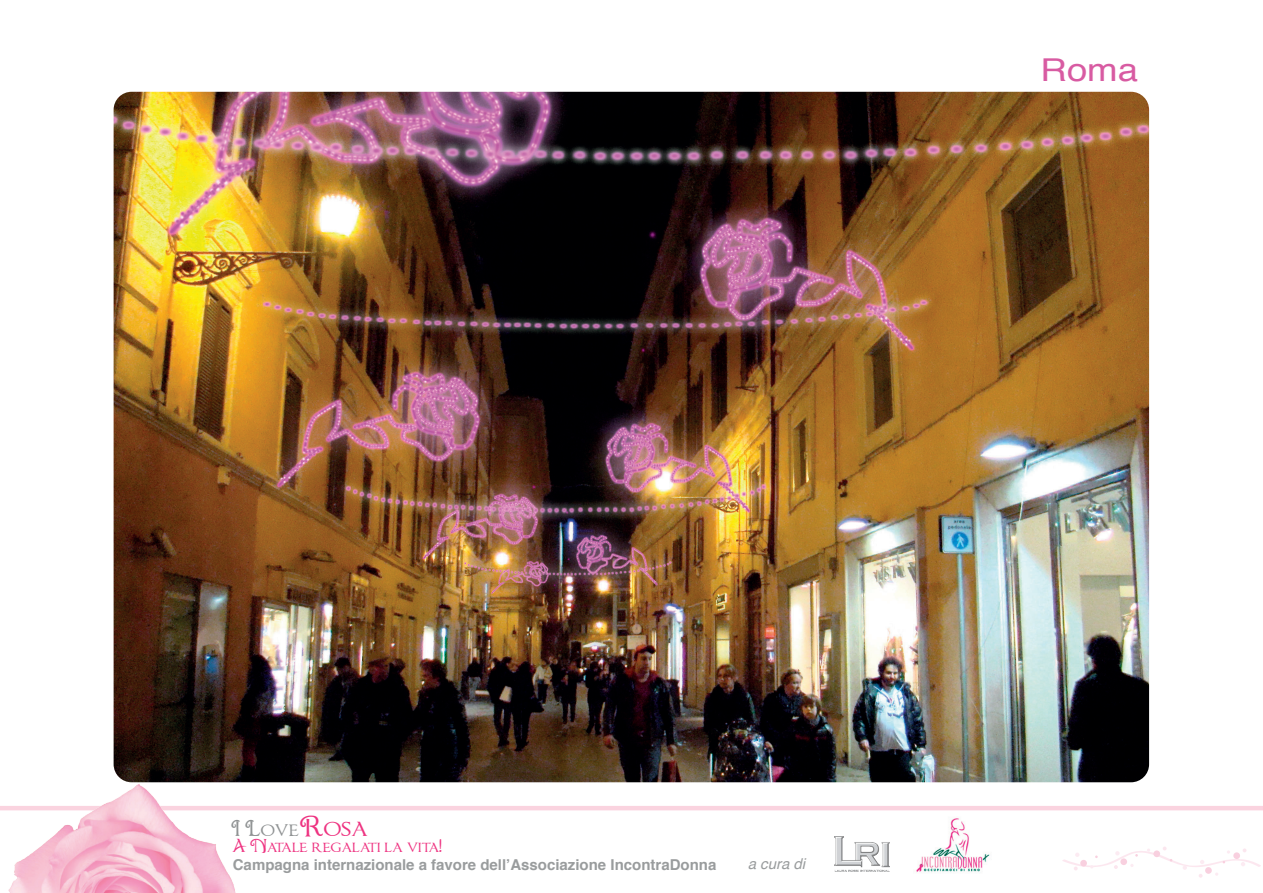
<style>
.page{position:relative;width:1263px;height:893px;background:#fff}
.page>*{position:absolute;margin:0;border:0;box-sizing:border-box;transform-origin:0 0}
.t1{font:31.5px "Helvetica";color:#d85ba2;scale:1.16 1}
.t2{font:19.8px "Chocolate Box";color:#8f9293}
.t3{font:15.9px "Chocolate Box";color:#ee3381}
.t4{font:700 15px "Helvetica";color:#999c9d}
.t5{font:italic 15px "Helvetica";color:#999c9d}
.s1{font-size:24.6px;color:#ee3381}
</style>
<div class="page">
<svg style="left:0;top:806px;width:1263px;height:66px"></svg>
<img style="left:5px;top:782px;width:237px;height:111px">
<svg style="left:1062px;top:846px;width:199px;height:32px"></svg>
<img style="left:835px;top:836px;width:55px;height:35px">
<img style="left:914px;top:813px;width:81px;height:59px">
<img style="left:114px;top:92px;width:1035px;height:690px">
<h1 class="t1" style="left:1041px;top:45px;width:85px">Roma</h1>
<h2 class="t2" style="left:231px;top:819px;width:138px">I Love<span class="s1">Rosa</span></h2>
<p class="t3" style="left:232px;top:839px;width:211px">A Natale regalati la vita!</p>
<p class="t4" style="left:233px;top:853px;width:485px">Campagna internazionale a favore dell’Associazione IncontraDonna</p>
<p class="t5" style="left:748px;top:851px;width:59px">a cura di</p>
</div>
